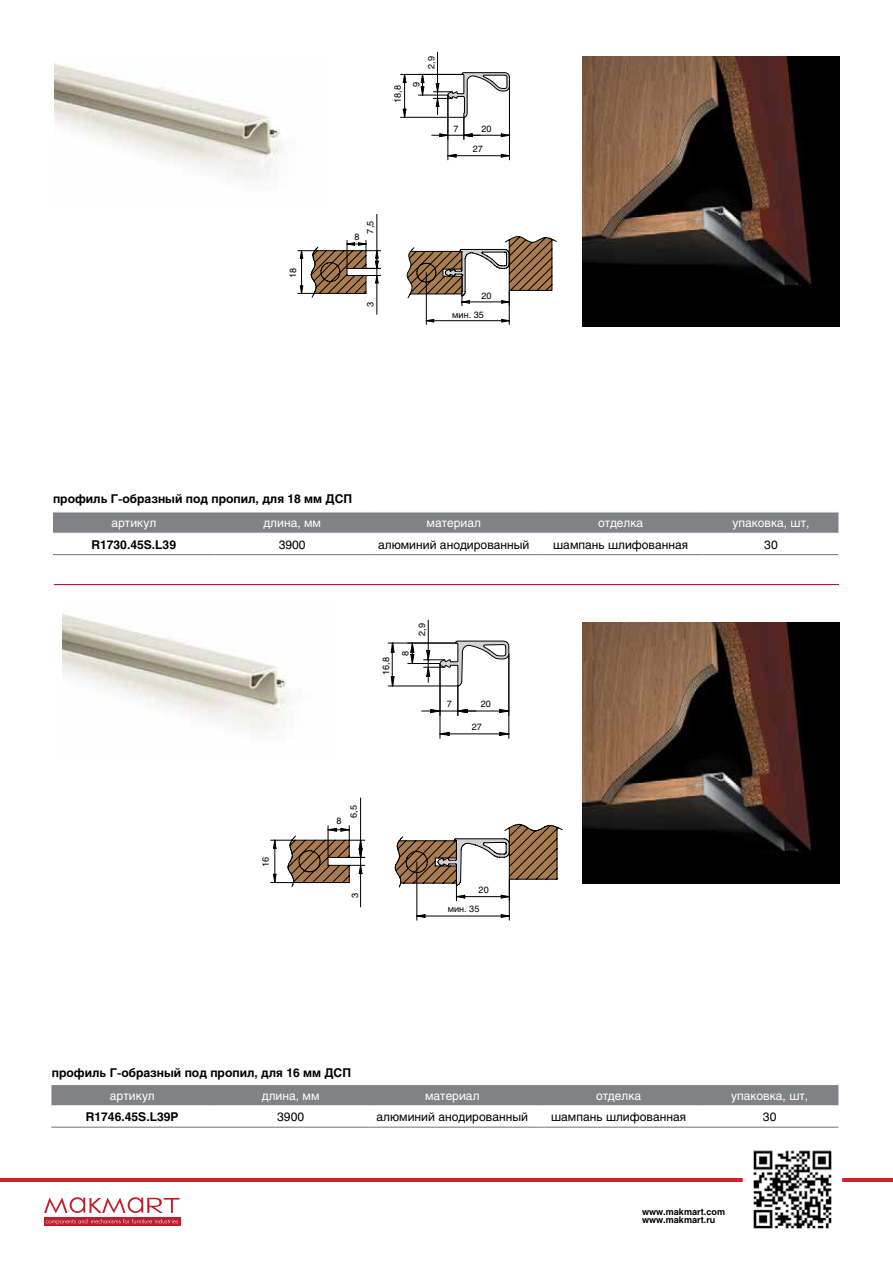
<style>
.page{position:relative;width:893px;height:1263px;background:#fff}
.page>*{position:absolute;margin:0;border:0;box-sizing:border-box;transform-origin:0 0}
.t1{font:700 12px "Helios";color:#000}
.t2{font:12px "Helios";color:#000}
.t3{font:12px "Helios";color:#fff}
.t4{font:9px/19.2px "Helios";color:#000}
.t5{font:700 9px/8.6px "Helios";color:#000}
</style>
<div class="page">
<hr style="left:0;top:1178px;width:893px;height:3px;background:#d2232a">
<img style="left:746px;top:1150px;width:93px;height:79px">
<div style="left:44px;top:1217px;width:136px;height:9px;background:#be1e2d"></div>
<svg style="left:46px;top:1219px;width:132px;height:5px"></svg>
<svg style="left:44px;top:1197px;width:136px;height:16px"></svg>
<svg style="left:270px;top:797px;width:287px;height:123px"></svg>
<hr style="left:417px;top:916px;width:92px;height:1px;background:#000">
<svg style="left:388px;top:620px;width:121px;height:119px"></svg>
<svg style="left:400px;top:52px;width:110px;height:109px"></svg>
<svg style="left:298px;top:214px;width:259px;height:111px"></svg>
<hr style="left:462px;top:302px;width:47px;height:1px;background:#000">
<img style="left:62px;top:613px;width:225px;height:116px">
<img style="left:55px;top:63px;width:225px;height:116px">
<img style="left:582px;top:57px;width:258px;height:269px">
<img style="left:583px;top:622px;width:257px;height:262px">
<hr style="left:54px;top:584px;width:785px;height:1px;background:#c41039">
<svg style="left:53px;top:512px;width:785px;height:21px;background:#848689"></svg>
<hr style="left:53px;top:554px;width:162px;height:1px;background:#808285">
<hr style="left:215px;top:554px;width:155px;height:1px;background:#808285">
<hr style="left:370px;top:554px;width:168px;height:1px;background:#808285">
<hr style="left:538px;top:554px;width:166px;height:1px;background:#808285">
<hr style="left:704px;top:554px;width:134px;height:1px;background:#808285">
<div style="left:51px;top:1085px;width:787px;height:20px;background:#808285"></div>
<hr style="left:51px;top:1126px;width:162px;height:2px;background:#808285">
<hr style="left:213px;top:1126px;width:155px;height:2px;background:#808285">
<hr style="left:368px;top:1126px;width:168px;height:2px;background:#808285">
<hr style="left:536px;top:1126px;width:165px;height:2px;background:#808285">
<hr style="left:701px;top:1126px;width:137px;height:2px;background:#808285">
<p class="t4" style="left:283px;top:278px;width:12px;rotate:-90deg">18</p>
<p class="t4" style="left:388px;top:103px;width:19px;rotate:-90deg">18,8</p>
<p class="t4" style="left:407px;top:87px;width:7px;rotate:-90deg">9</p>
<p class="t4" style="left:421px;top:69px;width:14px;rotate:-90deg">2,9</p>
<p class="t4" style="left:453px;top:119px;width:7px">7</p>
<p class="t4" style="left:481px;top:119px;width:12px">20</p>
<p class="t4" style="left:473px;top:140px;width:12px">27</p>
<p class="t4" style="left:354px;top:227px;width:7px">8</p>
<p class="t4" style="left:361px;top:233px;width:14px;rotate:-90deg">7,5</p>
<p class="t4" style="left:361px;top:307px;width:7px;rotate:-90deg">3</p>
<p class="t4" style="left:452px;top:286px;width:41px;text-indent:29px">20 мин. 35</p>
<p class="t1" style="left:53px;top:492px;width:301px">профиль Г-образный под пропил, для 18 мм ДСП</p>
<p class="t3" style="left:111px;top:516px;width:46px">артикул</p>
<p class="t3" style="left:263px;top:516px;width:59px">длина, мм</p>
<p class="t3" style="left:427px;top:516px;width:56px">материал</p>
<p class="t3" style="left:598px;top:516px;width:47px">отделка</p>
<p class="t3" style="left:732px;top:516px;width:79px">упаковка, шт,</p>
<p class="t1" style="left:91px;top:537px;width:86px">R1730.45S.L39</p>
<p class="t2" style="left:279px;top:537px;width:28px">3900</p>
<p class="t2" style="left:378px;top:537px;width:153px">алюминий анодированный</p>
<p class="t2" style="left:553px;top:537px;width:137px">шампань шлифованная</p>
<p class="t2" style="left:764px;top:537px;width:15px">30</p>
<p class="t4" style="left:256px;top:867px;width:12px;rotate:-90deg">16</p>
<p class="t4" style="left:376px;top:675px;width:19px;rotate:-90deg">16,8</p>
<p class="t4" style="left:396px;top:656px;width:7px;rotate:-90deg">8</p>
<p class="t4" style="left:412px;top:636px;width:14px;rotate:-90deg">2,9</p>
<p class="t4" style="left:447px;top:694px;width:7px">7</p>
<p class="t4" style="left:481px;top:694px;width:12px">20</p>
<p class="t4" style="left:472px;top:717px;width:12px">27</p>
<p class="t4" style="left:337px;top:811px;width:7px">8</p>
<p class="t4" style="left:344px;top:818px;width:14px;rotate:-90deg">6,5</p>
<p class="t4" style="left:345px;top:898px;width:7px;rotate:-90deg">3</p>
<p class="t4" style="left:479px;top:880px;width:12px">20</p>
<p class="t4" style="left:448px;top:899px;width:33px">мин. 35</p>
<p class="t1" style="left:52px;top:1065px;width:301px">профиль Г-образный под пропил, для 16 мм ДСП</p>
<p class="t3" style="left:110px;top:1088px;width:46px">артикул</p>
<p class="t3" style="left:262px;top:1088px;width:59px">длина, мм</p>
<p class="t3" style="left:425px;top:1088px;width:56px">материал</p>
<p class="t3" style="left:596px;top:1088px;width:47px">отделка</p>
<p class="t3" style="left:731px;top:1088px;width:79px">упаковка, шт,</p>
<p class="t1" style="left:86px;top:1110px;width:94px">R1746.45S.L39P</p>
<p class="t2" style="left:277px;top:1110px;width:28px">3900</p>
<p class="t2" style="left:377px;top:1110px;width:153px">алюминий анодированный</p>
<p class="t2" style="left:551px;top:1110px;width:137px">шампань шлифованная</p>
<p class="t2" style="left:763px;top:1110px;width:15px">30</p>
<p class="t5" style="left:642px;top:1207px;width:84px">www.makmart.com www.makmart.ru</p>
</div>
